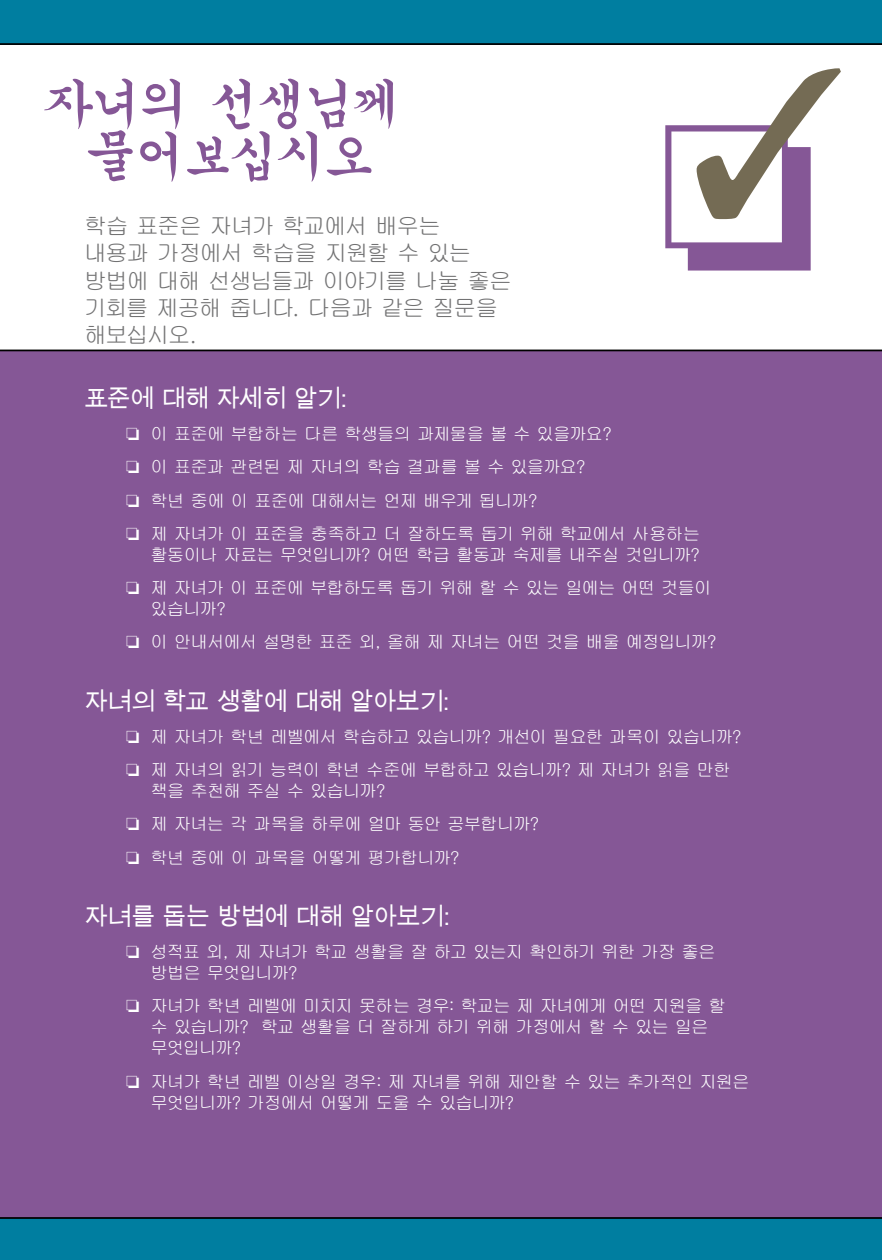
<style>
.page{position:relative;width:882px;height:1260px;background:#fff}
.page>*{position:absolute;margin:0;border:0;box-sizing:border-box;transform-origin:0 0}
.t1{font:52.5px/52.5px "Gungsuh";letter-spacing:-.095em;color:#855796;text-align:center}
.t2{font:24.5px "Arial Unicode MS";letter-spacing:-.04em;color:#fff}
.t3{font:22.75px/27.3px "Gulim";letter-spacing:-.07em;color:#727273}
.t4{font:17.5px/33.2px "Gulim";letter-spacing:-.06em;color:#fff}
</style>
<div class="page">
<div style="left:0;top:350px;width:882px;height:867px;background:#855796"></div>
<div style="left:0;top:1217px;width:882px;height:43px;background:#007ea0"></div>
<div style="left:0;top:0;width:882px;height:45px;background:#007ea0"></div>
<h1 class="t1" style="left:42px;top:78px;width:363px">자녀의 선생님께 물어보십시오</h1>
<h3 class="t3" style="left:84px;top:212px;width:429px">학습 표준은 자녀가 학교에서 배우는 내용과 가정에서 학습을 지원할 수 있는 방법에 대해 선생님들과 이야기를 나눌 좋은 기회를 제공해 줍니다. 다음과 같은 질문을 해보십시오.</h3>
<h2 class="t2" style="left:84px;top:381px;width:265px">표준에 대해 자세히 알기:</h2>
<p class="t4" style="left:126px;top:417px;width:576px">❏ 이 표준에 부합하는 다른 학생들의 과제물을 볼 수 있을까요?<br>❏ 이 표준과 관련된 제 자녀의 학습 결과를 볼 수 있을까요?<br>❏ 학년 중에 이 표준에 대해서는 언제 배우게 됩니까?<br>❏ 제 자녀가 이 표준을 충족하고 더 잘하도록 돕기 위해 학교에서 사용하는</p>
<p class="t4" style="left:126px;top:538px;width:587px;text-indent:24px">활동이나 자료는 무엇입니까? 어떤 학급 활동과 숙제를 내주실 것입니까? ❏ 제 자녀가 이 표준에 부합하도록 돕기 위해 할 수 있는 일에는 어떤 것들이</p>
<p class="t4" style="left:126px;top:592px;width:592px;text-indent:24px">있습니까?<br>❏ 이 안내서에서 설명한 표준 외, 올해 제 자녀는 어떤 것을 배울 예정입니까?</p>
<h2 class="t2" style="left:84px;top:683px;width:367px">자녀의 학교 생활에 대해 알아보기:</h2>
<p class="t4" style="left:126px;top:720px;width:617px">❏ 제 자녀가 학년 레벨에서 학습하고 있습니까? 개선이 필요한 과목이 있습니까? ❏ 제 자녀의 읽기 능력이 학년 수준에 부합하고 있습니까? 제 자녀가 읽을 만한</p>
<p class="t4" style="left:126px;top:774px;width:415px;text-indent:24px">책을 추천해 주실 수 있습니까?<br>❏ 제 자녀는 각 과목을 하루에 얼마 동안 공부합니까? ❏ 학년 중에 이 과목을 어떻게 평가합니까?</p>
<h2 class="t2" style="left:84px;top:899px;width:368px">자녀를 돕는 방법에 대해 알아보기:</h2>
<p class="t4" style="left:150px;top:941px;width:567px;line-height:21px;text-indent:-24px">❏ 성적표 외, 제 자녀가 학교 생활을 잘 하고 있는지 확인하기 위한 가장 좋은 방법은 무엇입니까?</p>
<p class="t4" style="left:150px;top:996px;width:577px;line-height:21px;text-indent:-24px">❏ 자녀가 학년 레벨에 미치지 못하는 경우: 학교는 제 자녀에게 어떤 지원을 할 수 있습니까? 학교 생활을 더 잘하게 하기 위해 가정에서 할 수 있는 일은 무엇입니까?</p>
<p class="t4" style="left:150px;top:1071px;width:601px;line-height:21px;text-indent:-24px">❏ 자녀가 학년 레벨 이상일 경우: 제 자녀를 위해 제안할 수 있는 추가적인 지원은 무엇입니까? 가정에서 어떻게 도울 수 있습니까?</p>
</div>
